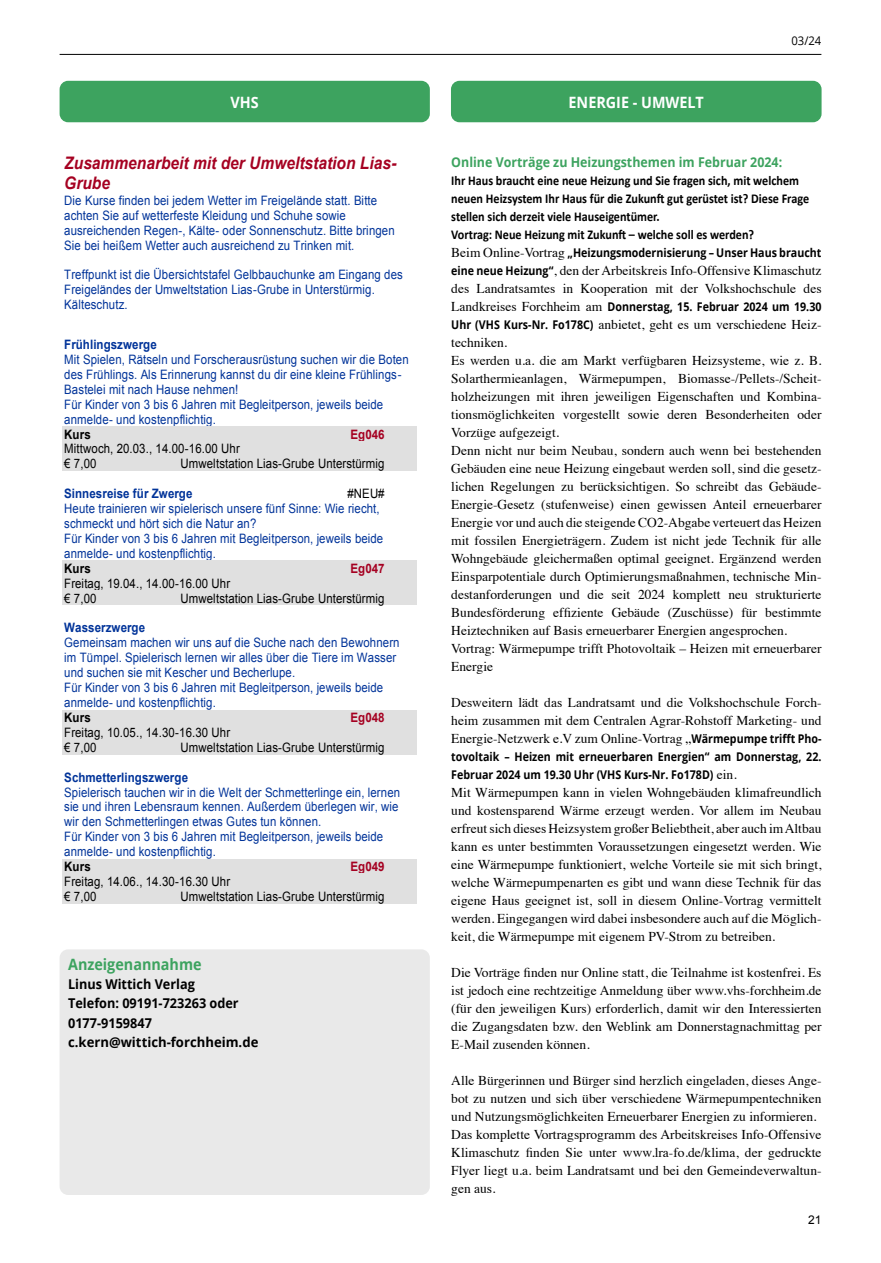
<style>
.page{position:relative;width:881px;height:1263px;background:#fff}
.page>*{position:absolute;margin:0;border:0;box-sizing:border-box;transform-origin:0 0}
.t1{font:italic 700 17.25px/20px "Arial";color:#a50021;scale:.9 1}
.t2{font:700 15.6px "Open Sans";color:#fff;scale:.92 1}
.t3{font:700 15.6px "Open Sans";color:#3da35f;scale:.92 1}
.t4{font:13.5px/18px "Times";color:#000}
.t5{font:700 13.5px/18px "Calibri";color:#000;scale:.9 1}
.t6{font:700 13.5px/19.2px "Open Sans";color:#000;scale:.94 1}
.t7{font:700 13.5px "Open Sans";color:#3da35f;scale:.92 1}
.t8{font:12.9px/15px "Arial";letter-spacing:.005em;color:#039;scale:.88 1}
.t9{font:12.9px/15px "Arial";letter-spacing:.01em;color:#000;scale:.88 1}
.t10{font:700 12.9px "Arial";letter-spacing:.005em;color:#039;scale:.89 1}
.t11{font:700 12.9px "Arial";letter-spacing:.005em;color:#a50021;scale:.89 1}
.t12{font:700 12.9px "Arial";color:#000;scale:.89 1}
.t13{font:700 12px/18px "Open Sans";color:#000;scale:.89 1}
.t14{font:12px "Open Sans";color:#000;scale:.94 1}
.t15{font:12px "Arial";color:#000}
.s1{font-family:"Times";font-weight:400;font-size:13.5px}
.s2{font-family:"Open Sans";font-weight:700;font-size:12px}
</style>
<div class="page">
<hr style="left:60px;top:54px;width:761px;height:1px;background:#000">
<div style="left:62px;top:426px;width:355px;height:15px;background:#e0e0e0"></div>
<div style="left:62px;top:441px;width:355px;height:15px;background:#e0e0e0"></div>
<div style="left:62px;top:456px;width:355px;height:15px;background:#e0e0e0"></div>
<div style="left:62px;top:561px;width:355px;height:15px;background:#e0e0e0"></div>
<div style="left:62px;top:576px;width:355px;height:14px;background:#e0e0e0"></div>
<div style="left:62px;top:590px;width:355px;height:15px;background:#e0e0e0"></div>
<div style="left:62px;top:710px;width:355px;height:15px;background:#e0e0e0"></div>
<div style="left:62px;top:725px;width:355px;height:15px;background:#e0e0e0"></div>
<div style="left:62px;top:740px;width:355px;height:14px;background:#e0e0e0"></div>
<div style="left:62px;top:859px;width:355px;height:15px;background:#e0e0e0"></div>
<div style="left:62px;top:874px;width:355px;height:15px;background:#e0e0e0"></div>
<div style="left:62px;top:889px;width:355px;height:15px;background:#e0e0e0"></div>
<div style="left:60px;top:81px;width:369px;height:41px;background:#3da35f;border-radius:9px"></div>
<div style="left:451px;top:81px;width:370px;height:41px;background:#3da35f;border-radius:9px"></div>
<div style="left:60px;top:949px;width:369px;height:246px;background:#e9e9e9;border-radius:9px"></div>
<p class="t2" style="left:230px;top:91px;width:32px">VHS</p>
<p class="t2" style="left:568px;top:91px;width:148px">ENERGIE - UMWELT</p>
<p class="t14" style="left:791px;top:32px;width:33px">03/24</p>
<p class="t1" style="left:64px;top:154px;width:371px">Zusammenarbeit mit der Umweltstation Lias-<br>Grube</p>
<p class="t8" style="left:64px;top:193px;width:377px">Die Kurse finden bei jedem Wetter im Freigelände statt. Bitte achten Sie auf wetterfeste Kleidung und Schuhe sowie ausreichenden Regen-, Kälte- oder Sonnenschutz. Bitte bringen Sie bei heißem Wetter auch ausreichend zu Trinken mit.</p>
<p class="t8" style="left:64px;top:267px;width:386px">Treffpunkt ist die Übersichtstafel Gelbbauchunke am Eingang des<br>Freigeländes der Umweltstation Lias-Grube in Unterstürmig.<br>Kälteschutz.</p>
<p class="t10" style="left:64px;top:336px;width:105px">Frühlingszwerge</p>
<p class="t8" style="left:64px;top:352px;width:393px">Mit Spielen, Rätseln und Forscherausrüstung suchen wir die Boten des Frühlings. Als Erinnerung kannst du dir eine kleine Frühlings-Bastelei mit nach Hause nehmen!<br>Für Kinder von 3 bis 6 Jahren mit Begleitperson, jeweils beide anmelde- und kostenpflichtig.</p>
<p class="t12" style="left:64px;top:425px;width:31px">Kurs</p>
<p class="t11" style="left:350px;top:425px;width:40px">Eg046</p>
<p class="t9" style="left:64px;top:441px;width:201px">Mittwoch, 20.03., 14.00-16.00 Uhr € 7,00</p>
<p class="t9" style="left:180px;top:456px;width:233px">Umweltstation Lias-Grube Unterstürmig</p>
<p class="t10" style="left:64px;top:485px;width:146px">Sinnesreise für Zwerge</p>
<p class="t9" style="left:347px;top:486px;width:44px">#NEU#</p>
<p class="t8" style="left:64px;top:501px;width:364px">Heute trainieren wir spielerisch unsere fünf Sinne: Wie riecht, schmeckt und hört sich die Natur an?<br>Für Kinder von 3 bis 6 Jahren mit Begleitperson, jeweils beide anmelde- und kostenpflichtig.</p>
<p class="t12" style="left:64px;top:560px;width:31px">Kurs</p>
<p class="t11" style="left:350px;top:560px;width:40px">Eg047</p>
<p class="t9" style="left:64px;top:576px;width:190px">Freitag, 19.04., 14.00-16.00 Uhr € 7,00</p>
<p class="t9" style="left:180px;top:591px;width:233px">Umweltstation Lias-Grube Unterstürmig</p>
<p class="t10" style="left:64px;top:619px;width:92px">Wasserzwerge</p>
<p class="t8" style="left:64px;top:636px;width:382px">Gemeinsam machen wir uns auf die Suche nach den Bewohnern im Tümpel. Spielerisch lernen wir alles über die Tiere im Wasser und suchen sie mit Kescher und Becherlupe.<br>Für Kinder von 3 bis 6 Jahren mit Begleitperson, jeweils beide anmelde- und kostenpflichtig.</p>
<p class="t12" style="left:64px;top:709px;width:31px">Kurs</p>
<p class="t11" style="left:350px;top:709px;width:40px">Eg048</p>
<p class="t9" style="left:64px;top:725px;width:190px">Freitag, 10.05., 14.30-16.30 Uhr € 7,00</p>
<p class="t9" style="left:180px;top:740px;width:233px">Umweltstation Lias-Grube Unterstürmig</p>
<p class="t10" style="left:64px;top:769px;width:140px">Schmetterlingszwerge</p>
<p class="t8" style="left:64px;top:785px;width:383px">Spielerisch tauchen wir in die Welt der Schmetterlinge ein, lernen sie und ihren Lebensraum kennen. Außerdem überlegen wir, wie wir den Schmetterlingen etwas Gutes tun können.<br>Für Kinder von 3 bis 6 Jahren mit Begleitperson, jeweils beide anmelde- und kostenpflichtig.</p>
<p class="t12" style="left:64px;top:858px;width:31px">Kurs</p>
<p class="t11" style="left:350px;top:858px;width:40px">Eg049</p>
<p class="t9" style="left:64px;top:874px;width:190px">Freitag, 14.06., 14.30-16.30 Uhr € 7,00</p>
<p class="t9" style="left:180px;top:889px;width:233px">Umweltstation Lias-Grube Unterstürmig</p>
<p class="t3" style="left:68px;top:953px;width:147px">Anzeigenannahme</p>
<p class="t6" style="left:68px;top:974px;width:204px">Linus Wittich Verlag<br>Telefon: 09191-723263 oder<br>0177-9159847 c.kern@wittich-forchheim.de</p>
<p class="t7" style="left:451px;top:152px;width:361px">Online Vorträge zu Heizungsthemen im Februar 2024:</p>
<p class="t5" style="left:451px;top:171px;width:399px">Ihr Haus braucht eine neue Heizung und Sie fragen sich, mit welchem neuen Heizsystem Ihr Haus für die Zukunft gut gerüstet ist? Diese Frage stellen sich derzeit viele Hauseigentümer.<br>Vortrag: Neue Heizung mit Zukunft – welche soll es werden?</p>
<p class="t13" style="left:451px;top:243px;width:417px"><span class="s1">Beim Online-Vortrag</span> „Heizungsmodernisierung – Unser Haus braucht</p>
<p class="t4" style="left:451px;top:260px;width:371px"><span class="s2">eine neue Heizung“</span>, den der Arbeitskreis Info-Offensive Klimaschutz des Landratsamtes in Kooperation mit der Volkshochschule des</p>
<p class="t13" style="left:451px;top:297px;width:417px"><span class="s1">Landkreises Forchheim am</span> Donnerstag, 15. Februar 2024 um 19.30</p>
<p class="t4" style="left:451px;top:314px;width:371px"><span class="s2">Uhr (VHS Kurs-Nr. Fo178C)</span> anbietet, geht es um verschiedene Heiz&shy;techniken.<br>Es werden u.a. die am Markt verfügbaren Heizsysteme, wie z. B.<br>Solarthermieanlagen, Wärmepumpen, Biomasse-/Pellets-/Scheit&shy;holzheizungen mit ihren jeweiligen Eigenschaften und Kombina&shy;tionsmöglichkeiten vorgestellt sowie deren Besonderheiten oder Vorzüge aufgezeigt.<br>Denn nicht nur beim Neubau, sondern auch wenn bei bestehenden Gebäuden eine neue Heizung eingebaut werden soll, sind die gesetz&shy;lichen Regelungen zu berücksichtigen. So schreibt das Gebäude-Energie-Gesetz (stufenweise) einen gewissen Anteil erneuerbarer Energie vor und auch die steigende CO2-Abgabe verteuert das Heizen mit fossilen Energieträgern. Zudem ist nicht jede Technik für alle Wohngebäude gleichermaßen optimal geeignet. Ergänzend werden Einsparpotentiale durch Optimierungsmaßnahmen, technische Min&shy;destanforderungen und die seit 2024 komplett neu strukturierte Bundesförderung effiziente Gebäude (Zuschüsse) für bestimmte Heiztechniken auf Basis erneuerbarer Energien angesprochen.<br>Vortrag: Wärmepumpe trifft Photovoltaik – Heizen mit erneuerbarer Energie</p>
<p class="t4" style="left:451px;top:692px;width:371px;text-align:justify">Desweitern lädt das Landratsamt und die Volkshochschule Forch&shy;heim zusammen mit dem Centralen Agrar-Rohstoff Marketing- und Energie-Netzwerk e.V zum Online-Vortrag „<span class="s2">Wärmepumpe trifft Pho-</span></p>
<p class="t13" style="left:451px;top:747px;width:417px">tovoltaik – Heizen mit erneuerbaren Energien“ am Donnerstag, 22.<br>Februar 2024 um 19.30 Uhr (VHS Kurs-Nr. Fo178D) <span class="s1">ein.</span></p>
<p class="t4" style="left:451px;top:782px;width:371px;text-align:justify">Mit Wärmepumpen kann in vielen Wohngebäuden klimafreundlich und kostensparend Wärme erzeugt werden. Vor allem im Neubau erfreut sich dieses Heizsystem großer Beliebtheit, aber auch im Altbau kann es unter bestimmten Voraussetzungen eingesetzt werden. Wie eine Wärmepumpe funktioniert, welche Vorteile sie mit sich bringt, welche Wärmepumpenarten es gibt und wann diese Technik für das eigene Haus geeignet ist, soll in diesem Online-Vortrag vermittelt werden. Eingegangen wird dabei insbesondere auch auf die Möglich&shy;keit, die Wärmepumpe mit eigenem PV-Strom zu betreiben.</p>
<p class="t4" style="left:451px;top:962px;width:371px;text-align:justify">Die Vorträge finden nur Online statt, die Teilnahme ist kostenfrei. Es ist jedoch eine rechtzeitige Anmeldung über www.vhs-forchheim.de (für den jeweiligen Kurs) erforderlich, damit wir den Interessierten die Zugangsdaten bzw. den Weblink am Donnerstagnachmittag per E-Mail zusenden können.</p>
<p class="t4" style="left:451px;top:1070px;width:371px">Alle Bürgerinnen und Bürger sind herzlich eingeladen, dieses Ange&shy;bot zu nutzen und sich über verschiedene Wärmepumpentechniken und Nutzungsmöglichkeiten Erneuerbarer Energien zu informieren.<br>Das komplette Vortragsprogramm des Arbeitskreises Info-Offensive Klimaschutz finden Sie unter www.lra-fo.de/klima, der gedruckte Flyer liegt u.a. beim Landratsamt und bei den Gemeindeverwaltun&shy;gen aus.</p>
<p class="t15" style="left:807px;top:1211px;width:15px">21</p>
</div>
